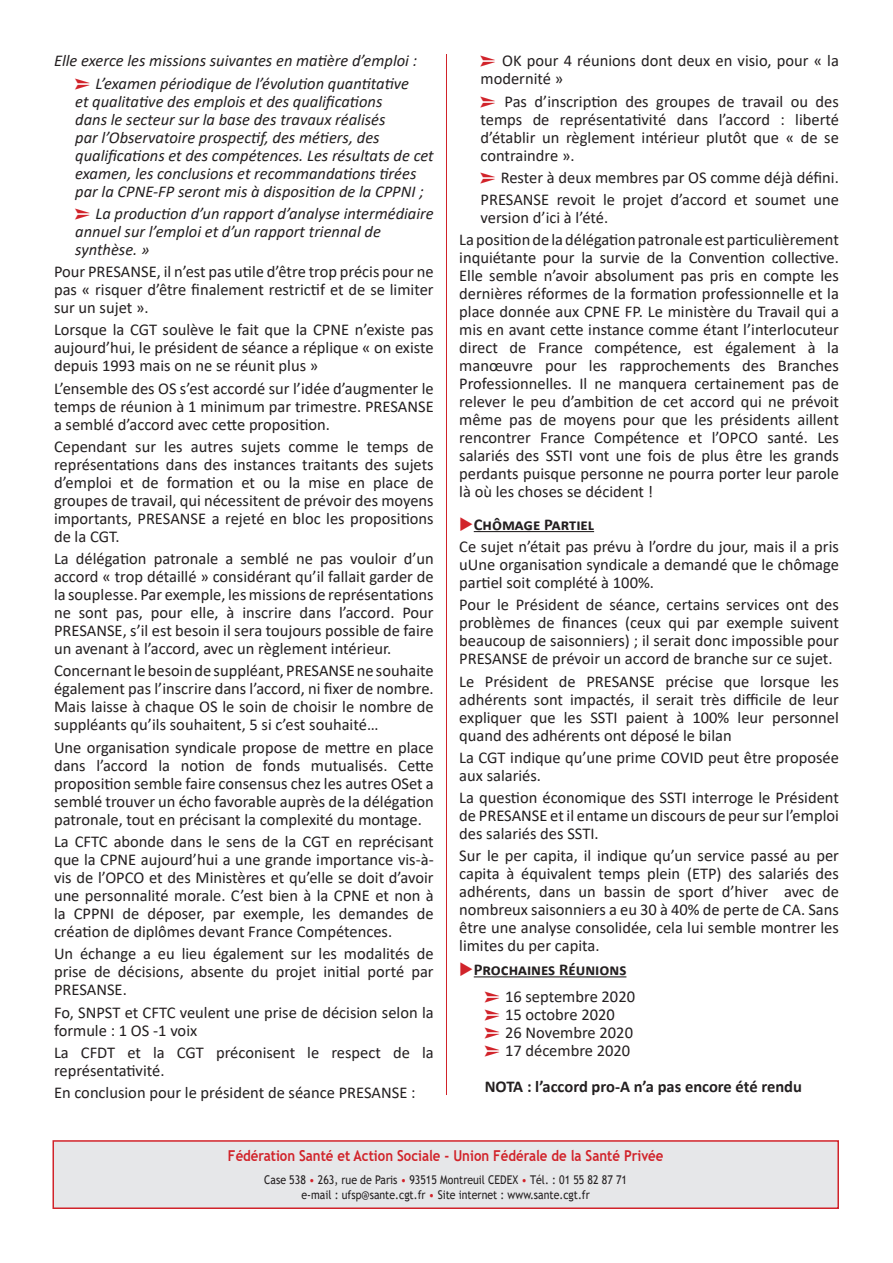
<style>
.page{position:relative;width:893px;height:1263px;background:#fff}
.page>*{position:absolute;margin:0;border:0;box-sizing:border-box;transform-origin:0 0}
.t1{font:16.5px/18px "Calibri";color:#231f20;text-align:justify}
.t2{font:italic 16.5px/18px "Calibri";color:#231f20}
.t3{font:700 16.5px "Calibri";color:#231f20}
.t4{font:700 15px "Trebuchet MS";color:#d1232a;scale:.88 1}
.t5{font:12px "Trebuchet MS";color:#231f20;scale:.88 1}
.s1{font-family:"Pointers";font-style:normal;color:#d1232a}
.s2{font-family:"Pointers";color:#d1232a}
.s3{color:#d1232a}
</style>
<div class="page">
<hr style="left:474px;top:531px;width:120px;height:1px;background:#231f20">
<hr style="left:474px;top:976px;width:152px;height:1px;background:#231f20">
<div style="left:53px;top:1141px;width:785px;height:67px;background:#e6e7e9"></div>
<div style="left:52px;top:1140px;width:787px;height:69px;border:2px solid #d1232a"></div>
<hr style="left:446px;top:54px;width:1px;height:1041px;background:#d1232a">
<p class="t2" style="left:54px;top:51px;width:365px">Elle exerce les missions suivantes en matière d’emploi :</p>
<p class="t2" style="left:75px;top:73px;width:360px"><span class="s1">=</span> L’examen périodique de l’évolution quantitative<br>et qualitative des emplois et des qualifications<br>dans le secteur sur la base des travaux réalisés<br>par l’Observatoire prospectif, des métiers, des qualifications et des compétences. Les résultats de cet examen, les conclusions et recommandations tirées par la CPNE-FP seront mis à disposition de la CPPNI ;</p>
<p class="t2" style="left:75px;top:204px;width:360px"><span class="s1">=</span> La production d’un rapport d’analyse intermédiaire annuel sur l’emploi et d’un rapport triennal de synthèse. »</p>
<p class="t1" style="left:54px;top:262px;width:381px">Pour PRESANSE, il n’est pas utile d’être trop précis pour ne pas « risquer d’être finalement restrictif et de se limiter sur un sujet ».</p>
<p class="t1" style="left:54px;top:320px;width:381px">Lorsque la CGT soulève le fait que la CPNE n’existe pas aujourd’hui, le président de séance a réplique « on existe depuis 1993 mais on ne se réunit plus »</p>
<p class="t1" style="left:54px;top:379px;width:381px">L’ensemble des OS s’est accordé sur l’idée d’augmenter le temps de réunion à 1 minimum par trimestre. PRESANSE a semblé d’accord avec cette proposition.</p>
<p class="t1" style="left:54px;top:437px;width:381px">Cependant sur les autres sujets comme le temps de représentations dans des instances traitants des sujets d’emploi et de formation et ou la mise en place de groupes de travail, qui nécessitent de prévoir des moyens importants, PRESANSE a rejeté en bloc les propositions de la CGT.</p>
<p class="t1" style="left:54px;top:549px;width:381px">La délégation patronale a semblé ne pas vouloir d’un accord « trop détaillé » considérant qu’il fallait garder de la souplesse. Par exemple, les missions de représentations ne sont pas, pour elle, à inscrire dans l’accord. Pour PRESANSE, s’il est besoin il sera toujours possible de faire un avenant à l’accord, avec un règlement intérieur.</p>
<p class="t1" style="left:54px;top:662px;width:381px">Concernant le besoin de suppléant, PRESANSE ne souhaite également pas l’inscrire dans l’accord, ni fixer de nombre.<br>Mais laisse à chaque OS le soin de choisir le nombre de suppléants qu’ils souhaitent, 5 si c’est souhaité…</p>
<p class="t1" style="left:54px;top:738px;width:381px">Une organisation syndicale propose de mettre en place dans l’accord la notion de fonds mutualisés. Cette proposition semble faire consensus chez les autres OSet a semblé trouver un écho favorable auprès de la délégation patronale, tout en précisant la complexité du montage.</p>
<p class="t1" style="left:54px;top:832px;width:381px">La CFTC abonde dans le sens de la CGT en reprécisant que la CPNE aujourd’hui a une grande importance vis-à&shy;vis de l’OPCO et des Ministères et qu’elle se doit d’avoir une personnalité morale. C’est bien à la CPNE et non à la CPPNI de déposer, par exemple, les demandes de création de diplômes devant France Compétences.</p>
<p class="t1" style="left:54px;top:944px;width:381px">Un échange a eu lieu également sur les modalités de prise de décisions, absente du projet initial porté par PRESANSE.</p>
<p class="t1" style="left:54px;top:1003px;width:381px">Fo, SNPST et CFTC veulent une prise de décision selon la formule : 1 OS -1 voix</p>
<p class="t1" style="left:54px;top:1043px;width:381px">La CFDT et la CGT préconisent le respect de la représentativité.</p>
<p class="t1" style="left:54px;top:1083px;width:363px">En conclusion pour le président de séance PRESANSE :</p>
<p class="t1" style="left:480px;top:52px;width:360px"><span class="s2">=</span> OK pour 4 réunions dont deux en visio, pour « la modernité »</p>
<p class="t1" style="left:480px;top:92px;width:360px"><span class="s2">=</span> Pas d’inscription des groupes de travail ou des temps de représentativité dans l’accord : liberté d’établir un règlement intérieur plutôt que « de se contraindre ».</p>
<p class="t1" style="left:480px;top:168px;width:360px"><span class="s2">=</span> Rester à deux membres par OS comme déjà défini.</p>
<p class="t1" style="left:480px;top:190px;width:360px">PRESANSE revoit le projet d’accord et soumet une version d’ici à l’été.</p>
<p class="t1" style="left:459px;top:231px;width:381px">La position de la délégation patronale est particulièrement inquiétante pour la survie de la Convention collective.<br>Elle semble n’avoir absolument pas pris en compte les dernières réformes de la formation professionnelle et la place donnée aux CPNE FP. Le ministère du Travail qui a mis en avant cette instance comme étant l’interlocuteur direct de France compétence, est également à la manœuvre pour les rapprochements des Branches Professionnelles. Il ne manquera certainement pas de relever le peu d’ambition de cet accord qui ne prévoit même pas de moyens pour que les présidents aillent rencontrer France Compétence et l’OPCO santé. Les salariés des SSTI vont une fois de plus être les grands perdants puisque personne ne pourra porter leur parole là où les choses se décident !</p>
<p class="t3" style="left:459px;top:513px;width:136px"><span class="s3">◆</span>Chômage Partiel</p>
<p class="t1" style="left:459px;top:537px;width:381px">Ce sujet n’était pas prévu à l’ordre du jour, mais il a pris uUne organisation syndicale a demandé que le chômage partiel soit complété à 100%.</p>
<p class="t1" style="left:459px;top:595px;width:381px">Pour le Président de séance, certains services ont des problèmes de finances (ceux qui par exemple suivent beaucoup de saisonniers) ; il serait donc impossible pour PRESANSE de prévoir un accord de branche sur ce sujet.</p>
<p class="t1" style="left:459px;top:672px;width:381px">Le Président de PRESANSE précise que lorsque les adhérents sont impactés, il serait très difficile de leur expliquer que les SSTI paient à 100% leur personnel quand des adhérents ont déposé le bilan</p>
<p class="t1" style="left:459px;top:748px;width:381px">La CGT indique qu’une prime COVID peut être proposée aux salariés.</p>
<p class="t1" style="left:459px;top:788px;width:381px">La question économique des SSTI interroge le Président de PRESANSE et il entame un discours de peur sur l’emploi des salariés des SSTI.</p>
<p class="t1" style="left:459px;top:846px;width:381px">Sur le per capita, il indique qu’un service passé au per capita à équivalent temps plein (ETP) des salariés des adhérents, dans un bassin de sport d’hiver avec de nombreux saisonniers a eu 30 à 40% de perte de CA. Sans être une analyse consolidée, cela lui semble montrer les limites du per capita.</p>
<p class="t3" style="left:459px;top:958px;width:169px"><span class="s3">◆</span>Prochaines Réunions</p>
<p class="t1" style="left:485px;top:987px;width:152px"><span class="s2">=</span> 16 septembre 2020</p>
<p class="t1" style="left:485px;top:1005px;width:132px"><span class="s2">=</span> 15 octobre 2020</p>
<p class="t1" style="left:485px;top:1023px;width:150px"><span class="s2">=</span> 26 Novembre 2020</p>
<p class="t1" style="left:485px;top:1041px;width:147px"><span class="s2">=</span> 17 décembre 2020</p>
<p class="t3" style="left:485px;top:1074px;width:319px">NOTA : l’accord pro-A n’a pas encore été rendu</p>
<p class="t4" style="left:228px;top:1147px;width:496px">Fédération Santé et Action Sociale - Union Fédérale de la Santé Privée</p>
<p class="t5" style="left:264px;top:1172px;width:414px">Case 538 <span class="s3">•</span> 263, rue de Paris <span class="s3">•</span> 93515 Montreuil CEDEX <span class="s3">•</span> Tél. : 01 55 82 87 71</p>
<p class="t5" style="left:301px;top:1187px;width:329px">e-mail : ufsp@sante.cgt.fr <span class="s3">•</span> Site internet : www.sante.cgt.fr</p>
</div>
